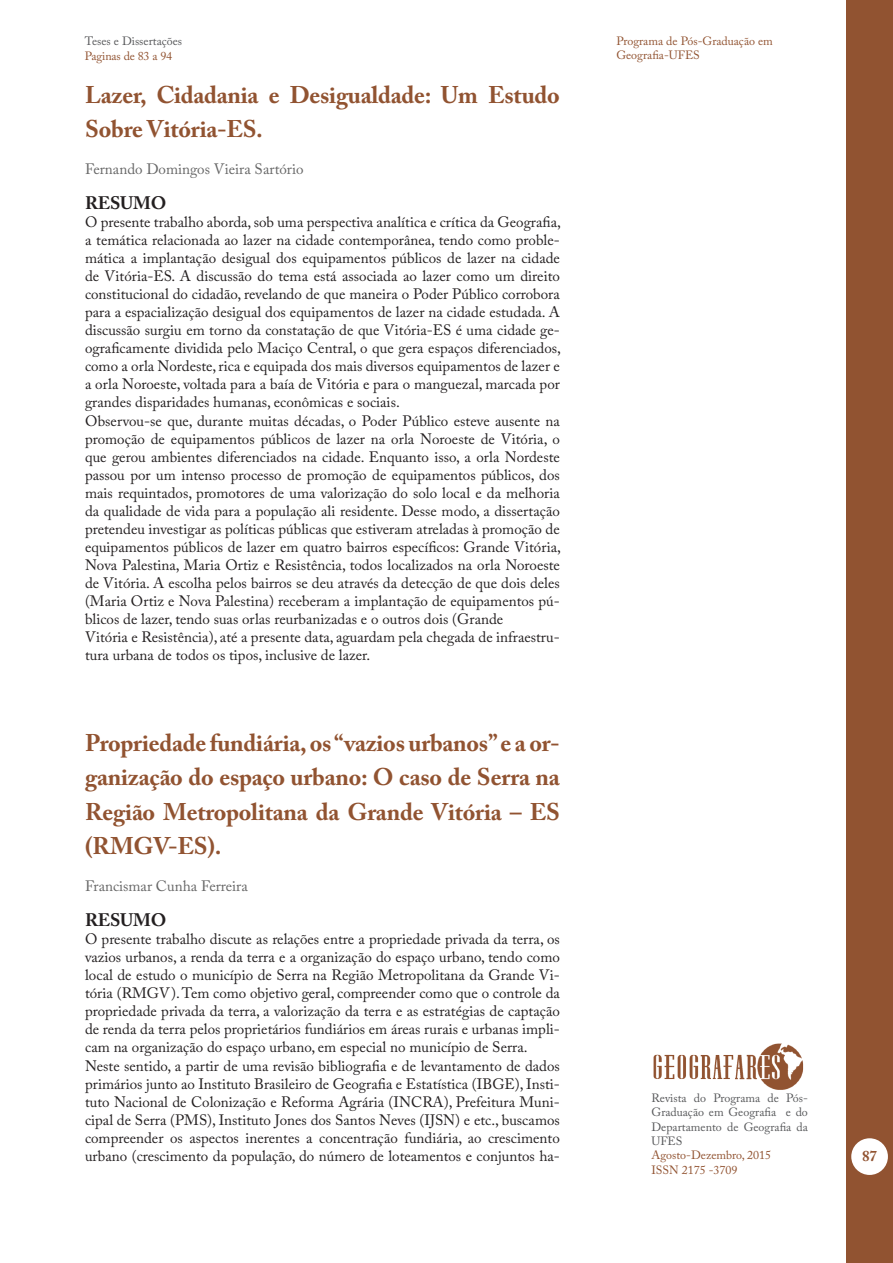
<style>
.page{position:relative;width:893px;height:1263px;background:#fff}
.page>*{position:absolute;margin:0;border:0;box-sizing:border-box;transform-origin:0 0}
.t1{font:700 24px/34.5px "Adobe Caslon Pro";letter-spacing:-.01em;color:#915331}
.t2{font:700 18px "Adobe Caslon Pro";letter-spacing:-.01em;color:#231f20}
.t3{font:15px/18px "Adobe Caslon Pro";color:#231f20;text-align:justify}
.t4{font:15px "Adobe Caslon Pro";color:#666}
.t5{font:700 15px "Adobe Caslon Pro";color:#915331}
.t6{font:12px/14.4px "Adobe Caslon Pro";color:#57585a;text-align:justify}
.t7{font:12px/14.4px "Adobe Caslon Pro";color:#915331}
</style>
<div class="page">
<img style="left:653px;top:1043px;width:151px;height:47px">
<div style="left:846px;top:0;width:47px;height:1263px;background:#915331"></div>
<div style="left:851px;top:1138px;width:37px;height:37px;background:#fff;border-radius:50%"></div>
<p class="t6" style="left:85px;top:34px;width:99px">Teses e Dissertações</p>
<p class="t7" style="left:85px;top:48px;width:89px">Paginas de 83 a 94</p>
<p class="t1" style="left:85px;top:77px;width:476px">Lazer, Cidadania e Desigualdade: Um Estudo<br>Sobre Vitória-ES.</p>
<p class="t4" style="left:85px;top:160px;width:220px">Fernando Domingos Vieira Sartório</p>
<p class="t2" style="left:85px;top:192px;width:83px">RESUMO</p>
<p class="t3" style="left:85px;top:213px;width:477px">O presente trabalho aborda, sob uma perspectiva analítica e crítica da Geografia, a temática relacionada ao lazer na cidade contemporânea, tendo como proble&shy;mática a implantação desigual dos equipamentos públicos de lazer na cidade de Vitória-ES. A discussão do tema está associada ao lazer como um direito constitucional do cidadão, revelando de que maneira o Poder Público corrobora para a espacialização desigual dos equipamentos de lazer na cidade estudada. A discussão surgiu em torno da constatação de que Vitória-ES é uma cidade ge&shy;ograficamente dividida pelo Maciço Central, o que gera espaços diferenciados, como a orla Nordeste, rica e equipada dos mais diversos equipamentos de lazer e a orla Noroeste, voltada para a baía de Vitória e para o manguezal, marcada por grandes disparidades humanas, econômicas e sociais.</p>
<p class="t3" style="left:85px;top:412px;width:477px">Observou-se que, durante muitas décadas, o Poder Público esteve ausente na promoção de equipamentos públicos de lazer na orla Noroeste de Vitória, o que gerou ambientes diferenciados na cidade. Enquanto isso, a orla Nordeste passou por um intenso processo de promoção de equipamentos públicos, dos mais requintados, promotores de uma valorização do solo local e da melhoria da qualidade de vida para a população ali residente. Desse modo, a dissertação pretendeu investigar as políticas públicas que estiveram atreladas à promoção de equipamentos públicos de lazer em quatro bairros específicos: Grande Vitória, Nova Palestina, Maria Ortiz e Resistência, todos localizados na orla Noroeste de Vitória. A escolha pelos bairros se deu através da detecção de que dois deles (Maria Ortiz e Nova Palestina) receberam a implantação de equipamentos pú&shy;blicos de lazer, tendo suas orlas reurbanizadas e o outros dois (Grande</p>
<p class="t3" style="left:85px;top:628px;width:476px">Vitória e Resistência), até a presente data, aguardam pela chegada de infraestru&shy;tura urbana de todos os tipos, inclusive de lazer.</p>
<p class="t1" style="left:85px;top:725px;width:476px;text-align:justify">Propriedade fundiária, os “vazios urbanos” e a or&shy;ganização do espaço urbano: O caso de Serra na Região Metropolitana da Grande Vitória – ES (RMGV-ES).</p>
<p class="t4" style="left:85px;top:877px;width:164px">Francismar Cunha Ferreira</p>
<p class="t2" style="left:85px;top:909px;width:83px">RESUMO</p>
<p class="t3" style="left:85px;top:930px;width:476px">O presente trabalho discute as relações entre a propriedade privada da terra, os vazios urbanos, a renda da terra e a organização do espaço urbano, tendo como local de estudo o município de Serra na Região Metropolitana da Grande Vi&shy;tória (RMGV). Tem como objetivo geral, compreender como que o controle da propriedade privada da terra, a valorização da terra e as estratégias de captação de renda da terra pelos proprietários fundiários em áreas rurais e urbanas impli&shy;cam na organização do espaço urbano, em especial no município de Serra.</p>
<p class="t3" style="left:85px;top:1056px;width:476px">Neste sentido, a partir de uma revisão bibliografia e de levantamento de dados primários junto ao Instituto Brasileiro de Geografia e Estatística (IBGE), Insti&shy;tuto Nacional de Colonização e Reforma Agrária (INCRA), Prefeitura Muni&shy;cipal de Serra (PMS), Instituto Jones dos Santos Neves (IJSN) e etc., buscamos compreender os aspectos inerentes a concentração fundiária, ao crescimento urbano (crescimento da população, do número de loteamentos e conjuntos ha-</p>
<p class="t7" style="left:616px;top:34px;width:158px">Programa de Pós-Graduação em<br>Geografia-UFES</p>
<p class="t6" style="left:651px;top:1090px;width:158px">Revista do Programa de Pós-Graduação em Geografia e do Departamento de Geografia da UFES</p>
<p class="t7" style="left:651px;top:1147px;width:121px;line-height:14.9px">Agosto-Dezembro, 2015<br>ISSN 2175 -3709</p>
<p class="t5" style="left:862px;top:1147px;width:16px">87</p>
</div>
